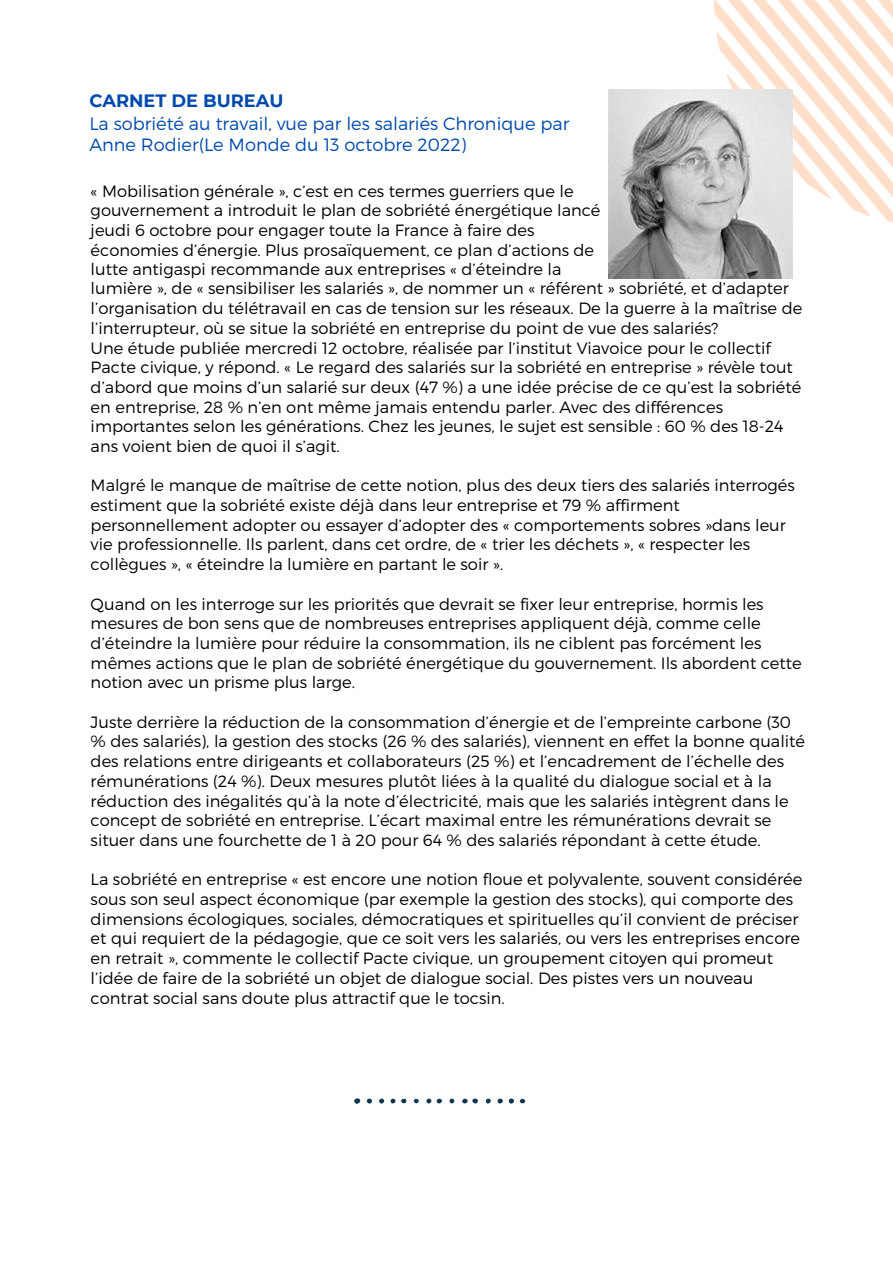
<style>
.page{position:relative;width:893px;height:1263px;background:#fff}
.page>*{position:absolute;margin:0;border:0;box-sizing:border-box;transform-origin:0 0}
.t1{font:300 17.77px/22px "Montserrat";color:#004aad}
.t2{font:700 17.77px "Montserrat";color:#004aad}
.t3{font:300 16.27px/19.7px "Montserrat";color:#000}
</style>
<div class="page">
<svg style="left:714px;top:0;width:179px;height:223px"></svg>
<svg style="left:354px;top:1098px;width:6px;height:6px"></svg>
<svg style="left:509px;top:1098px;width:5px;height:5px"></svg>
<svg style="left:497px;top:1098px;width:6px;height:5px"></svg>
<svg style="left:367px;top:1098px;width:5px;height:5px"></svg>
<svg style="left:462px;top:1098px;width:16px;height:5px"></svg>
<svg style="left:379px;top:1098px;width:5px;height:5px"></svg>
<svg style="left:486px;top:1098px;width:5px;height:5px"></svg>
<svg style="left:520px;top:1099px;width:5px;height:4px"></svg>
<svg style="left:426px;top:1098px;width:16px;height:5px"></svg>
<svg style="left:390px;top:1099px;width:16px;height:4px"></svg>
<svg style="left:449px;top:1099px;width:5px;height:4px"></svg>
<svg style="left:414px;top:1099px;width:5px;height:4px"></svg>
<img style="left:609px;top:89px;width:184px;height:189px">
<p class="t2" style="left:89px;top:90px;width:196px">CARNET DE BUREAU</p>
<p class="t1" style="left:89px;top:111px;width:481px">La sobriété au travail, vue par les salariés Chronique par<br>Anne Rodier(Le Monde du 13 octobre 2022)</p>
<p class="t3" style="left:91px;top:180px;width:713px">« Mobilisation générale », c’est en ces termes guerriers que le<br>gouvernement a introduit le plan de sobriété énergétique lancé<br>jeudi 6 octobre pour engager toute la France à faire des<br>économies d’énergie. Plus prosaïquement, ce plan d’actions de<br>lutte antigaspi recommande aux entreprises « d’éteindre la<br>lumière », de « sensibiliser les salariés », de nommer un « référent » sobriété, et d’adapter l’organisation du télétravail en cas de tension sur les réseaux. De la guerre à la maîtrise de l’interrupteur, où se situe la sobriété en entreprise du point de vue des salariés?<br>Une étude publiée mercredi 12 octobre, réalisée par l’institut Viavoice pour le collectif Pacte civique, y répond. « Le regard des salariés sur la sobriété en entreprise » révèle tout d’abord que moins d’un salarié sur deux (47 %) a une idée précise de ce qu’est la sobriété en entreprise, 28 % n’en ont même jamais entendu parler. Avec des différences importantes selon les générations. Chez les jeunes, le sujet est sensible : 60 % des 18-24 ans voient bien de quoi il s’agit.</p>
<p class="t3" style="left:91px;top:475px;width:706px">Malgré le manque de maîtrise de cette notion, plus des deux tiers des salariés interrogés estiment que la sobriété existe déjà dans leur entreprise et 79 % affirment personnellement adopter ou essayer d’adopter des « comportements sobres »dans leur vie professionnelle. Ils parlent, dans cet ordre, de « trier les déchets », « respecter les collègues », « éteindre la lumière en partant le soir ».</p>
<p class="t3" style="left:91px;top:593px;width:712px">Quand on les interroge sur les priorités que devrait se fixer leur entreprise, hormis les mesures de bon sens que de nombreuses entreprises appliquent déjà, comme celle d’éteindre la lumière pour réduire la consommation, ils ne ciblent pas forcément les mêmes actions que le plan de sobriété énergétique du gouvernement. Ils abordent cette notion avec un prisme plus large.</p>
<p class="t3" style="left:91px;top:711px;width:716px">Juste derrière la réduction de la consommation d’énergie et de l’empreinte carbone (30 % des salariés), la gestion des stocks (26 % des salariés), viennent en effet la bonne qualité des relations entre dirigeants et collaborateurs (25 %) et l’encadrement de l’échelle des rémunérations (24 %). Deux mesures plutôt liées à la qualité du dialogue social et à la réduction des inégalités qu’à la note d’électricité, mais que les salariés intègrent dans le concept de sobriété en entreprise. L’écart maximal entre les rémunérations devrait se situer dans une fourchette de 1 à 20 pour 64 % des salariés répondant à cette étude.</p>
<p class="t3" style="left:91px;top:869px;width:713px">La sobriété en entreprise « est encore une notion floue et polyvalente, souvent considérée sous son seul aspect économique (par exemple la gestion des stocks), qui comporte des dimensions écologiques, sociales, démocratiques et spirituelles qu’il convient de préciser et qui requiert de la pédagogie, que ce soit vers les salariés, ou vers les entreprises encore en retrait », commente le collectif Pacte civique, un groupement citoyen qui promeut l’idée de faire de la sobriété un objet de dialogue social. Des pistes vers un nouveau contrat social sans doute plus attractif que le tocsin.</p>
</div>
